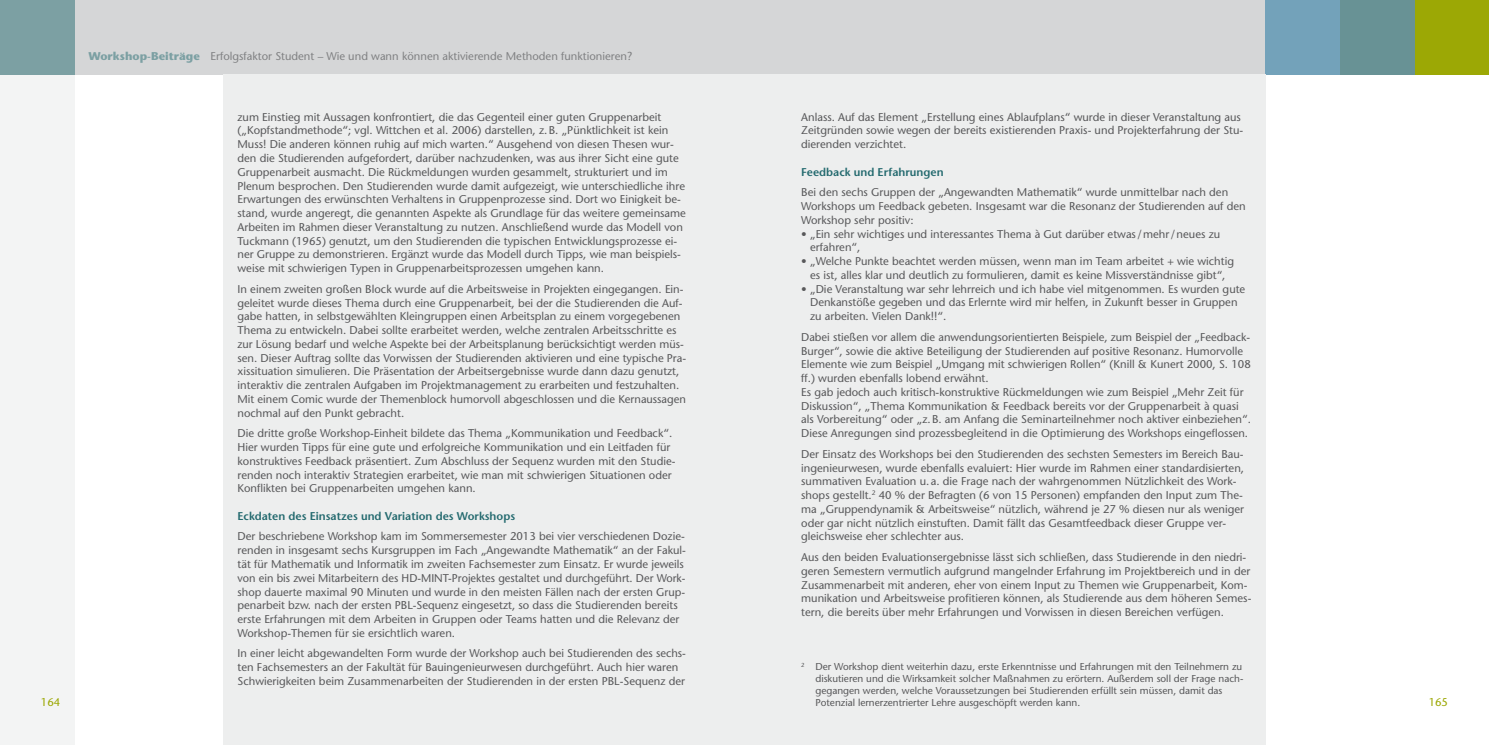
<style>
.page{position:relative;width:1489px;height:745px;background:#fff}
.page>*{position:absolute;margin:0;border:0;box-sizing:border-box;transform-origin:0 0}
.t1{font:11.25px/13.8px "Stone Sans";color:#58585a}
.t2{font:11.25px "Stone Sans";color:#808183}
.t3{font:600 11.25px "Stone Sans";color:#246a6f}
.t4{font:11.25px "Stone Sans";color:#9ca805}
.t5{font:10px/12px "Stone Sans";color:#58585a}
.s1{font-weight:700;color:#7ca0a3}
</style>
<div class="page">
<div style="left:0;top:74px;width:74px;height:670px;background:#f3f4f4"></div>
<div style="left:744px;top:0;width:744px;height:74px;background:#d5d6d7"></div>
<div style="left:1414px;top:0;width:74px;height:74px;background:#9ca805"></div>
<div style="left:1339px;top:0;width:75px;height:74px;background:#689295"></div>
<div style="left:1265px;top:0;width:74px;height:74px;background:#73a2ba"></div>
<div style="left:0;top:0;width:744px;height:74px;background:#d5d6d7"></div>
<div style="left:0;top:0;width:74px;height:74px;background:#7ca0a3"></div>
<div style="left:744px;top:74px;width:521px;height:670px;background:#edeeee"></div>
<div style="left:223px;top:74px;width:521px;height:670px;background:#edeeee"></div>
<p class="t2" style="left:89px;top:49px;width:545px"><span class="s1">Workshop-Beiträge</span> Erfolgsfaktor Student – Wie und wann können aktivierende Methoden funktionieren?</p>
<p class="t1" style="left:801px;top:110px;width:443px">Anlass. Auf das Element „Erstellung eines Ablaufplans“ wurde in dieser Veranstaltung aus<br>Zeitgründen sowie wegen der bereits existierenden Praxis- und Projekterfahrung der Stu&shy;dierenden verzichtet.</p>
<p class="t3" style="left:801px;top:165px;width:144px">Feedback und Erfahrungen</p>
<p class="t1" style="left:801px;top:185px;width:446px">Bei den sechs Gruppen der „Angewandten Mathematik“ wurde unmittelbar nach den<br>Workshops um Feedback gebeten. Insgesamt war die Resonanz der Studierenden auf den<br>Workshop sehr positiv:</p>
<p class="t1" style="left:810px;top:226px;width:411px;text-indent:-9px">• „Ein sehr wichtiges und interessantes Thema à Gut darüber etwas/mehr/neues zu erfahren“,</p>
<p class="t1" style="left:801px;top:254px;width:434px;text-align:center">• „Welche Punkte beachtet werden müssen, wenn man im Team arbeitet + wie wichtig es ist, alles klar und deutlich zu formulieren, damit es keine Missverständnisse gibt“,</p>
<p class="t1" style="left:810px;top:281px;width:437px;text-indent:-9px">• „Die Veranstaltung war sehr lehrreich und ich habe viel mitgenommen. Es wurden gute<br>Denkanstöße gegeben und das Erlernte wird mir helfen, in Zukunft besser in Gruppen zu arbeiten. Vielen Dank!!“.</p>
<p class="t1" style="left:801px;top:330px;width:451px">Dabei stießen vor allem die anwendungsorientierten Beispiele, zum Beispiel der „Feedback-Burger“, sowie die aktive Beteiligung der Studierenden auf positive Resonanz. Humorvolle Elemente wie zum Beispiel „Umgang mit schwierigen Rollen“ (Knill &amp; Kunert 2000, S. 108 ff.) wurden ebenfalls lobend erwähnt.<br>Es gab jedoch auch kritisch-konstruktive Rückmeldungen wie zum Beispiel „Mehr Zeit für Diskussion“, „Thema Kommunikation &amp; Feedback bereits vor der Gruppenarbeit à quasi als Vorbereitung“ oder „z.B. am Anfang die Seminarteilnehmer noch aktiver einbeziehen“.<br>Diese Anregungen sind prozessbegleitend in die Optimierung des Workshops eingeflossen.</p>
<p class="t1" style="left:801px;top:446px;width:444px">Der Einsatz des Workshops bei den Studierenden des sechsten Semesters im Bereich Bau&shy;ingenieurwesen, wurde ebenfalls evaluiert: Hier wurde im Rahmen einer standardisierten, summativen Evaluation u.a. die Frage nach der wahrgenommen Nützlichkeit des Work&shy;shops gestellt.<sup>2</sup> 40 % der Befragten (6 von 15 Personen) empfanden den Input zum The&shy;ma „Gruppendynamik &amp; Arbeitsweise“ nützlich, während je 27 % diesen nur als weniger oder gar nicht nützlich einstuften. Damit fällt das Gesamtfeedback dieser Gruppe ver&shy;gleichsweise eher schlechter aus.</p>
<p class="t1" style="left:801px;top:550px;width:451px">Aus den beiden Evaluationsergebnisse lässt sich schließen, dass Studierende in den niedri&shy;geren Semestern vermutlich aufgrund mangelnder Erfahrung im Projektbereich und in der Zusammenarbeit mit anderen, eher von einem Input zu Themen wie Gruppenarbeit, Kom&shy;munikation und Arbeitsweise profitieren können, als Studierende aus dem höheren Semes&shy;tern, die bereits über mehr Erfahrungen und Vorwissen in diesen Bereichen verfügen.</p>
<p class="t1" style="left:237px;top:110px;width:450px">zum Einstieg mit Aussagen konfrontiert, die das Gegenteil einer guten Gruppenarbeit („Kopfstandmethode“; vgl. Wittchen et al. 2006) darstellen, z.B. „Pünktlichkeit ist kein Muss! Die anderen können ruhig auf mich warten.“ Ausgehend von diesen Thesen wur&shy;den die Studierenden aufgefordert, darüber nachzudenken, was aus ihrer Sicht eine gute Gruppenarbeit ausmacht. Die Rückmeldungen wurden gesammelt, strukturiert und im Plenum besprochen. Den Studierenden wurde damit aufgezeigt, wie unterschiedliche ihre Erwartungen des erwünschten Verhaltens in Gruppenprozesse sind. Dort wo Einigkeit be&shy;stand, wurde angeregt, die genannten Aspekte als Grundlage für das weitere gemeinsame Arbeiten im Rahmen dieser Veranstaltung zu nutzen. Anschließend wurde das Modell von Tuckmann (1965) genutzt, um den Studierenden die typischen Entwicklungsprozesse ei&shy;ner Gruppe zu demonstrieren. Ergänzt wurde das Modell durch Tipps, wie man beispiels&shy;weise mit schwierigen Typen in Gruppenarbeitsprozessen umgehen kann.</p>
<p class="t1" style="left:237px;top:282px;width:450px">In einem zweiten großen Block wurde auf die Arbeitsweise in Projekten eingegangen. Ein&shy;geleitet wurde dieses Thema durch eine Gruppenarbeit, bei der die Studierenden die Auf&shy;gabe hatten, in selbstgewählten Kleingruppen einen Arbeitsplan zu einem vorgegebenen Thema zu entwickeln. Dabei sollte erarbeitet werden, welche zentralen Arbeitsschritte es zur Lösung bedarf und welche Aspekte bei der Arbeitsplanung berücksichtigt werden müs&shy;sen. Dieser Auftrag sollte das Vorwissen der Studierenden aktivieren und eine typische Pra&shy;xissituation simulieren. Die Präsentation der Arbeitsergebnisse wurde dann dazu genutzt, interaktiv die zentralen Aufgaben im Projektmanagement zu erarbeiten und festzuhalten.<br>Mit einem Comic wurde der Themenblock humorvoll abgeschlossen und die Kernaussagen nochmal auf den Punkt gebracht.</p>
<p class="t1" style="left:237px;top:426px;width:439px">Die dritte große Workshop-Einheit bildete das Thema „Kommunikation und Feedback“.<br>Hier wurden Tipps für eine gute und erfolgreiche Kommunikation und ein Leitfaden für konstruktives Feedback präsentiert. Zum Abschluss der Sequenz wurden mit den Studie&shy;renden noch interaktiv Strategien erarbeitet, wie man mit schwierigen Situationen oder Konflikten bei Gruppenarbeiten umgehen kann.</p>
<p class="t3" style="left:237px;top:508px;width:279px">Eckdaten des Einsatzes und Variation des Workshops</p>
<p class="t1" style="left:237px;top:529px;width:450px">Der beschriebene Workshop kam im Sommersemester 2013 bei vier verschiedenen Dozie&shy;renden in insgesamt sechs Kursgruppen im Fach „Angewandte Mathematik“ an der Fakul&shy;tät für Mathematik und Informatik im zweiten Fachsemester zum Einsatz. Er wurde jeweils von ein bis zwei Mitarbeitern des HD-MINT-Projektes gestaltet und durchgeführt. Der Work&shy;shop dauerte maximal 90 Minuten und wurde in den meisten Fällen nach der ersten Grup&shy;penarbeit bzw. nach der ersten PBL-Sequenz eingesetzt, so dass die Studierenden bereits erste Erfahrungen mit dem Arbeiten in Gruppen oder Teams hatten und die Relevanz der Workshop-Themen für sie ersichtlich waren.</p>
<p class="t1" style="left:237px;top:646px;width:450px">In einer leicht abgewandelten Form wurde der Workshop auch bei Studierenden des sechs&shy;ten Fachsemesters an der Fakultät für Bauingenieurwesen durchgeführt. Auch hier waren<br>Schwierigkeiten beim Zusammenarbeiten der Studierenden in der ersten PBL-Sequenz der</p>
<p class="t5" style="left:815px;top:660px;width:428px;text-indent:-14px"><sup>2</sup> Der Workshop dient weiterhin dazu, erste Erkenntnisse und Erfahrungen mit den Teilnehmern zu diskutieren und die Wirksamkeit solcher Maßnahmen zu erörtern. Außerdem soll der Frage nach&shy;gegangen werden, welche Voraussetzungen bei Studierenden erfüllt sein müssen, damit das Potenzial lernerzentrierter Lehre ausgeschöpft werden kann.</p>
<p class="t4" style="left:41px;top:694px;width:21px">164</p>
<p class="t4" style="left:1428px;top:694px;width:21px">165</p>
</div>
